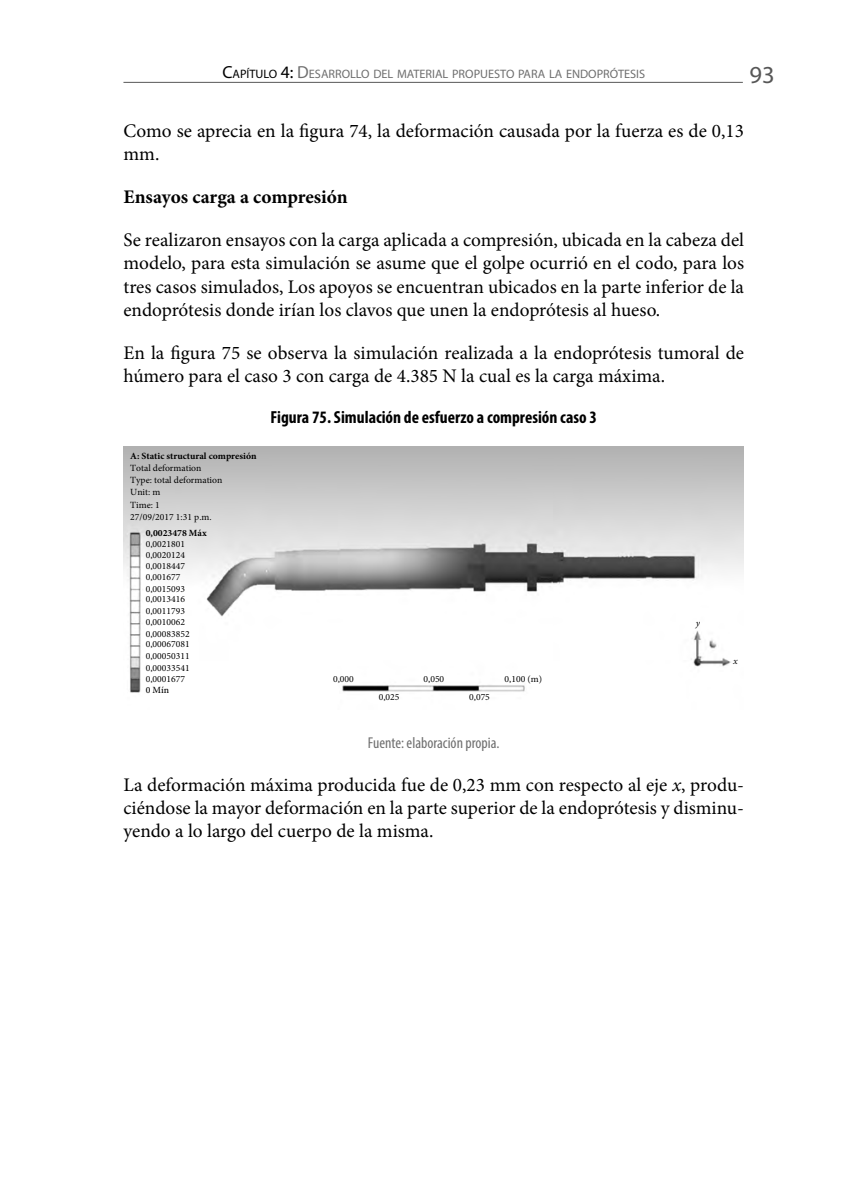
<style>
.page{position:relative;width:845px;height:1191px;background:#fff}
.page>*{position:absolute;margin:0;border:0;box-sizing:border-box;transform-origin:0 0}
.t1{font:24.5px "Myriad Pro";color:#575757}
.Textos_generales{font:19.25px/23.1px "Minion Pro";color:#000}
.Textos_generales-2{font:700 19.25px "Minion Pro";color:#000}
.Título_figura{font:700 condensed 17.5px "Myriad Pro";color:#000}
.Fuente{font:condensed 15.75px "Myriad Pro";color:#6f6f6f}
.t2{font:12.25px "Myriad Pro";color:#6f6f6f}
.t3{font:9.45px/11.2px "Minion Pro";color:#000}
.t4{font:700 9.45px "Minion Pro";color:#000}
.t5{font:500 9.45px "Minion Pro";color:#000}
.t6{font:italic 9.45px "Minion Pro";color:#000}
.s1{font-size:17.5px;color:#000}
.s2{color:#000}
.s3{font-size:17.5px}
.s4{font-weight:700}
.s5{font-style:italic}
</style>
<div class="page">
<hr style="left:123px;top:82px;width:619px;height:1px;background:#575757">
<img style="left:124px;top:446px;width:619px;height:247px">
<p class="t2" style="left:222px;top:66px;width:424px"><span class="s1">C</span><span class="s2">APÍTULO</span> <span class="s1">4:</span> <span class="s3">D</span>ESARROLLO DEL MATERIAL PROPUESTO PARA LA ENDOPRÓTESIS</p>
<p class="t1" style="left:749px;top:59px;width:27px">93</p>
<p class="Textos_generales" style="left:123px;top:120px;width:622px">Como se aprecia en la figura 74, la deformación causada por la fuerza es de 0,13 mm.</p>
<p class="Textos_generales-2" style="left:123px;top:184px;width:226px">Ensayos carga a compresión</p>
<p class="Textos_generales" style="left:123px;top:229px;width:622px;text-align:justify">Se realizaron ensayos con la carga aplicada a compresión, ubicada en la cabeza del modelo, para esta simulación se asume que el golpe ocurrió en el codo, para los tres casos simulados, Los apoyos se encuentran ubicados en la parte inferior de la endoprótesis donde irían los clavos que unen la endoprótesis al hueso.</p>
<p class="Textos_generales" style="left:123px;top:341px;width:622px">En la figura 75 se observa la simulación realizada a la endoprótesis tumoral de húmero para el caso 3 con carga de 4.385 N la cual es la carga máxima.</p>
<p class="Título_figura" style="left:270px;top:406px;width:328px">Figura 75. Simulación de esfuerzo a compresión caso 3</p>
<p class="t3" style="left:130px;top:450px;width:128px;line-height:12.1px"><span class="s4">A: Static structural compresión<br></span>Total deformation<br>Type: total deformation<br>Unit: m<br>Time: 1<br>27/09/2017 1:31 p.m.</p>
<p class="t4" style="left:146px;top:527px;width:62px">0,0023478 Máx</p>
<p class="t3" style="left:146px;top:539px;width:41px">0,0021801<br>0,0020124<br>0,0018447<br>0,001677<br>0,0015093<br>0,0013416<br>0,0011793</p>
<p class="t3" style="left:146px;top:616px;width:45px;line-height:11.9px">0,0010062<br>0,00083852</p>
<p class="t3" style="left:146px;top:650px;width:45px">0,00050311</p>
<p class="t3" style="left:146px;top:639px;width:45px">0,00067081</p>
<p class="t3" style="left:146px;top:663px;width:45px">0,00033541<br>0,0001677</p>
<p class="t5" style="left:146px;top:684px;width:25px">0 Mín</p>
<p class="t3" style="left:333px;top:673px;width:22px">0,000</p>
<p class="t3" style="left:423px;top:673px;width:22px">0,050</p>
<p class="t3" style="left:504px;top:673px;width:39px">0,100 (m)</p>
<p class="t3" style="left:378px;top:692px;width:22px">0,025</p>
<p class="t3" style="left:469px;top:692px;width:22px">0,075</p>
<p class="t6" style="left:695px;top:616px;width:6px">y</p>
<p class="t6" style="left:732px;top:654px;width:6px">x</p>
<p class="Fuente" style="left:368px;top:733px;width:133px">Fuente: elaboración propia.</p>
<p class="Textos_generales" style="left:123px;top:773px;width:622px;text-align:justify">La deformación máxima producida fue de 0,23 mm con respecto al eje <span class="s5">x</span>, produ&shy;ciéndose la mayor deformación en la parte superior de la endoprótesis y disminu&shy;yendo a lo largo del cuerpo de la misma.</p>
</div>
